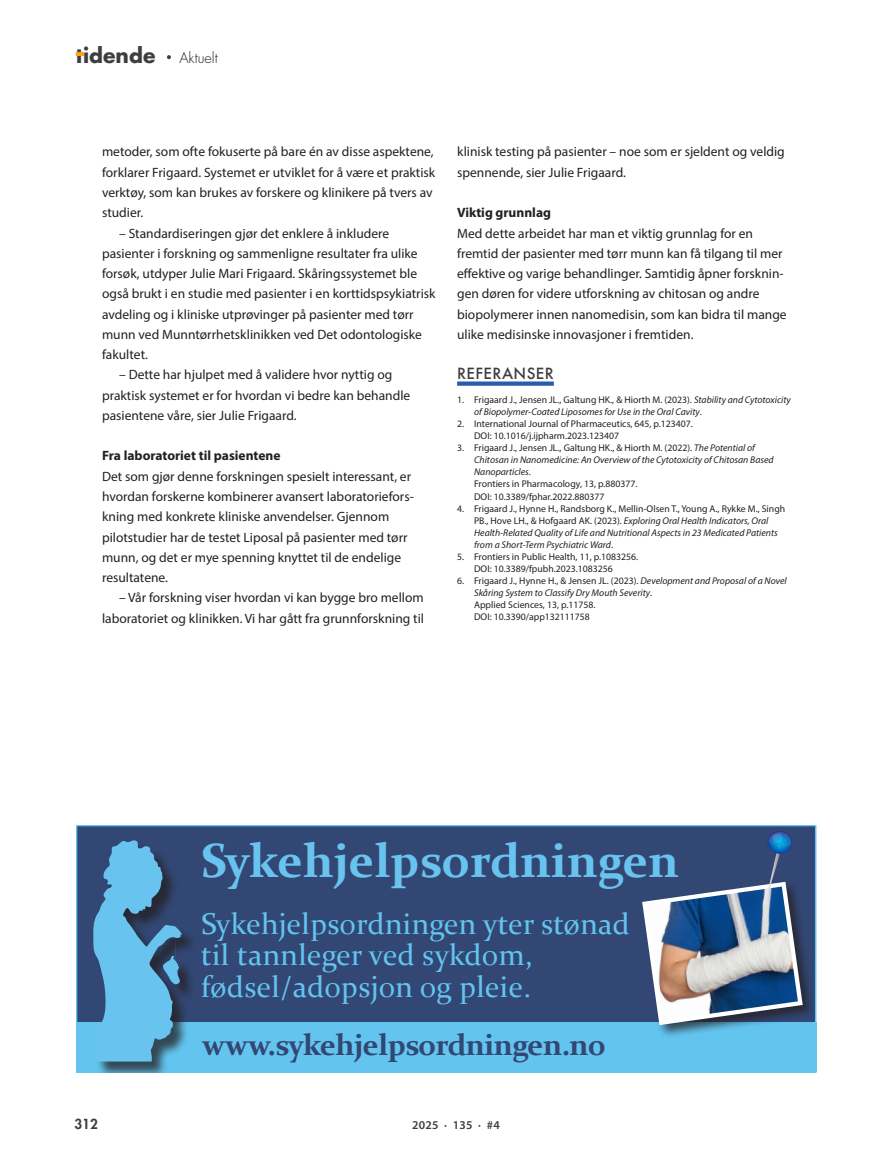
<style>
.page{position:relative;width:893px;height:1149px;background:#fff}
.page>*{position:absolute;margin:0;border:0;box-sizing:border-box;transform-origin:0 0}
.t1{font:700 48px "Constantia";color:#68c3ee}
.t2{font:30px/31.5px "Constantia";letter-spacing:.01em;color:#63c4ef}
.t3{font:700 30px "Constantia";letter-spacing:-.02em;color:#324774}
.t4{font:700 20.4px "Futura Std";color:#3e3e3f}
.t5{font:500 15px "Futura";letter-spacing:.03em;color:#3e3e3f}
.t6{font:300 14.4px "Futura Std";color:#231f20}
.t7{font:13.5px/20.2px "Myriad Pro";color:#231f20}
.t8{font:700 13.5px "Myriad Pro";color:#231f20}
.t9{font:800 13.5px "Futura Std";color:#3e3e3f}
.t10{font:600 12px "Myriad Pro";letter-spacing:.02em;color:#3e3e3f}
.t11{font:9.75px/12px "Myriad Pro";color:#231f20}
.t12{font:italic 9.75px/12px "Myriad Pro";color:#231f20}
.s1{font-style:normal}
.s2{font-style:italic}
</style>
<div class="page">
<svg style="left:167px;top:55px;width:4px;height:4px"></svg>
<svg style="left:76px;top:53px;width:7px;height:3px"></svg>
<svg style="left:457px;top:381px;width:97px;height:4px"></svg>
<div style="left:77px;top:825px;width:739px;height:246px;background:#324774"></div>
<div style="left:77px;top:1022px;width:739px;height:49px;background:#63c4ef"></div>
<div style="left:640px;top:879px;width:176px;height:159px;background:#231f20;opacity:.75"></div>
<svg style="left:640px;top:831px;width:165px;height:196px"></svg>
<div style="left:94px;top:841px;width:104px;height:230px;background:#231f20;opacity:.75"></div>
<svg style="left:93px;top:840px;width:89px;height:221px"></svg>
<h3 class="t4" style="left:76px;top:42px;width:81px">tidende</h3>
<p class="t6" style="left:179px;top:49px;width:40px">Aktuelt</p>
<p class="t7" style="left:102px;top:141px;width:335px">metoder, som ofte fokuserte på bare én av disse aspektene, forklarer Frigaard. Systemet er utviklet for å være et praktisk verktøy, som kan brukes av forskere og klinikere på tvers av studier.</p>
<p class="t7" style="left:102px;top:222px;width:335px;text-indent:17px">– Standardiseringen gjør det enklere å inkludere pasienter i forskning og sammenligne resultater fra ulike forsøk, utdyper Julie Mari Frigaard. Skåringssystemet ble også brukt i en studie med pasienter i en korttidspsykiatrisk avdeling og i kliniske utprøvinger på pasienter med tørr munn ved Munntørrhetsklinikken ved Det odontologiske fakultet.</p>
<p class="t7" style="left:102px;top:364px;width:310px;text-indent:17px">– Dette har hjulpet med å validere hvor nyttig og praktisk systemet er for hvordan vi bedre kan behandle pasientene våre, sier Julie Frigaard.</p>
<p class="t8" style="left:102px;top:447px;width:180px">Fra laboratoriet til pasientene</p>
<p class="t7" style="left:102px;top:465px;width:313px">Det som gjør denne forskningen spesielt interessant, er hvordan forskerne kombinerer avansert laboratoriefors&shy;kning med konkrete kliniske anvendelser. Gjennom pilotstudier har de testet Liposal på pasienter med tørr munn, og det er mye spenning knyttet til de endelige resultatene.</p>
<p class="t7" style="left:102px;top:587px;width:324px;text-align:right">– Vår forskning viser hvordan vi kan bygge bro mellom laboratoriet og klinikken. Vi har gått fra grunnforskning til</p>
<p class="t7" style="left:457px;top:141px;width:329px">klinisk testing på pasienter – noe som er sjeldent og veldig spennende, sier Julie Frigaard.</p>
<p class="t8" style="left:457px;top:204px;width:95px">Viktig grunnlag</p>
<p class="t7" style="left:457px;top:222px;width:331px">Med dette arbeidet har man et viktig grunnlag for en fremtid der pasienter med tørr munn kan få tilgang til mer effektive og varige behandlinger. Samtidig åpner forsknin&shy;gen døren for videre utforskning av chitosan og andre biopolymerer innen nanomedisin, som kan bidra til mange ulike medisinske innovasjoner i fremtiden.</p>
<p class="t5" style="left:457px;top:363px;width:98px">REFERANSER</p>
<p class="t12" style="left:474px;top:394px;width:318px;text-indent:-17px"><span class="s1">1. Frigaard J., Jensen JL., Galtung HK., &amp; Hiorth M. (2023).</span> Stability and Cytotoxicity of Biopolymer-Coated Liposomes for Use in the Oral Cavity<span class="s1">.</span></p>
<p class="t11" style="left:474px;top:418px;width:220px;text-indent:-17px">2. International Journal of Pharmaceutics, 645, p.123407.<br>DOI: 10.1016/j.ijpharm.2023.123407</p>
<p class="t11" style="left:474px;top:442px;width:301px;text-indent:-17px">3. Frigaard J., Jensen JL., Galtung HK., &amp; Hiorth M. (2022). <span class="s2">The Potential of Chitosan in Nanomedicine: An Overview of the Cytotoxicity of Chitosan Based Nanoparticles</span>.<br>Frontiers in Pharmacology, 13, p.880377.<br>DOI: 10.3389/fphar.2022.880377</p>
<p class="t12" style="left:474px;top:502px;width:313px;text-indent:-17px"><span class="s1">4. Frigaard J., Hynne H., Randsborg K., Mellin-Olsen T., Young A., Rykke M., Singh PB., Hove LH., &amp; Hofgaard AK. (2023).</span> Exploring Oral Health Indicators, Oral Health-Related Quality of Life and Nutritional Aspects in 23 Medicated Patients from a Short-Term Psychiatric Ward<span class="s1">.</span></p>
<p class="t11" style="left:474px;top:550px;width:165px;text-indent:-17px">5. Frontiers in Public Health, 11, p.1083256.<br>DOI: 10.3389/fpubh.2023.1083256</p>
<p class="t11" style="left:474px;top:574px;width:314px;text-indent:-17px">6. Frigaard J., Hynne H., &amp; Jensen JL. (2023). <span class="s2">Development and Proposal of a Novel Skåring System to Classify Dry Mouth Severity</span>.<br>Applied Sciences, 13, p.11758.<br>DOI: 10.3390/app132111758</p>
<h1 class="t1" style="left:201px;top:827px;width:480px">Sykehjelpsordningen</h1>
<h2 class="t2" style="left:201px;top:906px;width:430px">Sykehjelpsordningen yter stønad til tannleger ved sykdom, fødsel/adopsjon og pleie.</h2>
<h2 class="t3" style="left:202px;top:1023px;width:405px">www.sykehjelpsordningen.no</h2>
<p class="t9" style="left:74px;top:1115px;width:25px">312</p>
<p class="t10" style="left:412px;top:1117px;width:89px">2025 · 135 · #4</p>
</div>
